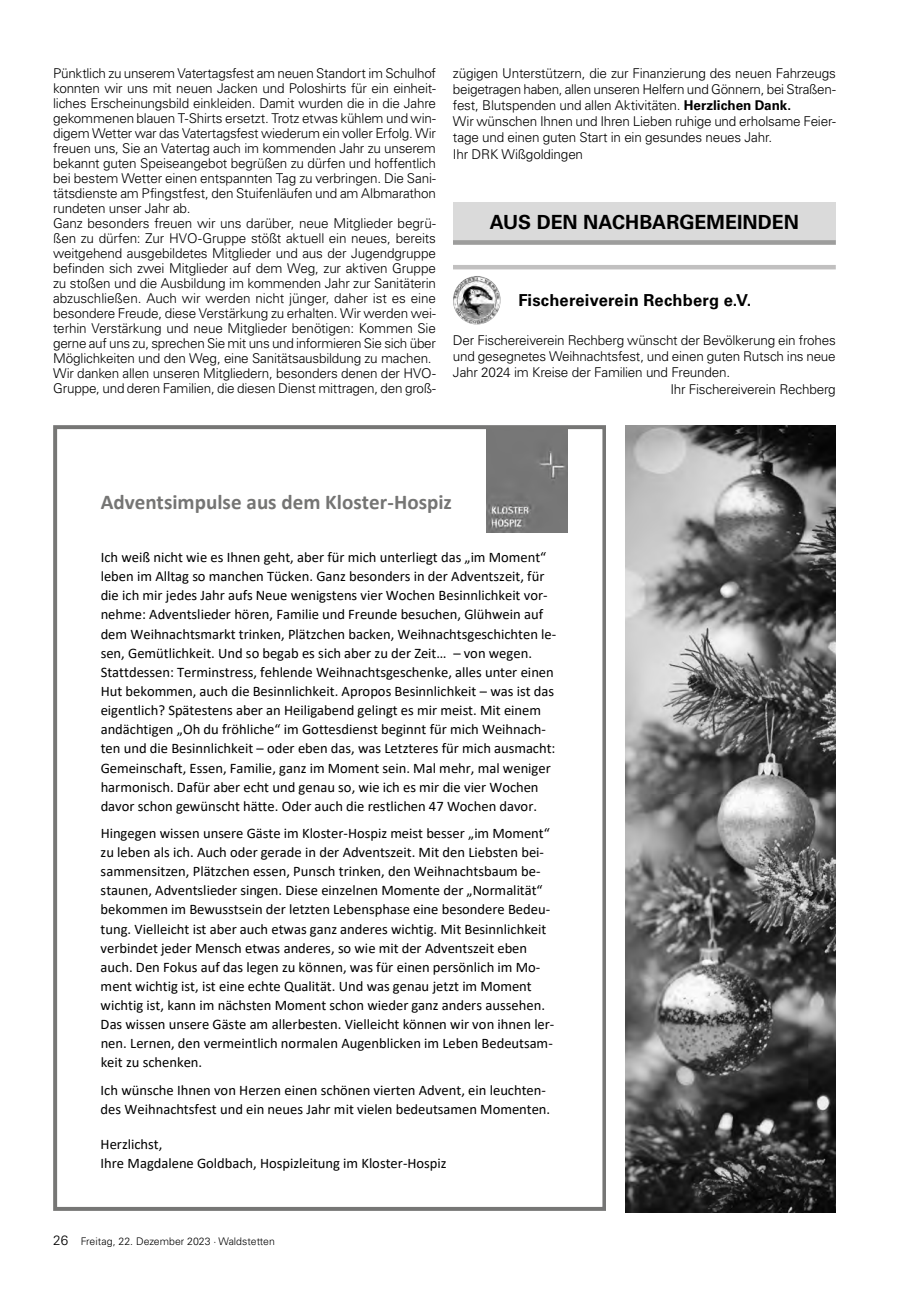
<style>
.page{position:relative;width:906px;height:1289px;background:#fff}
.page>*{position:absolute;margin:0;border:0;box-sizing:border-box;transform-origin:0 0}
.t1{font:700 21px "Calibri";color:#757574}
.t2{font:700 19.5px "Univers LT";color:#000}
.t3{font:700 16.5px "Univers LT";letter-spacing:.01em;color:#000}
.t4{font:14.55px/19px "Calibri";color:#000}
.t5{font:300 13.5px/15px "Univers LT";letter-spacing:-.015em;color:#000}
.t6{font:300 10.5px "Univers LT";color:#000}
.s1{font-weight:700}
.s2{font-size:13.5px}
</style>
<div class="page">
<div style="left:453px;top:202px;width:383px;height:43px;background:#dadada"></div>
<div style="left:453px;top:240px;width:383px;height:5px;background:#9d9d9c"></div>
<hr style="left:453px;top:265px;width:383px;height:4px;background:#c1c0c0">
<img style="left:453px;top:276px;width:47px;height:48px">
<svg style="left:53px;top:425px;width:552px;height:785px"></svg>
<img style="left:625px;top:425px;width:211px;height:787px">
<p class="t5" style="left:53px;top:66px;width:384px">Pünktlich zu unserem Vatertagsfest am neuen Standort im Schulhof konnten wir uns mit neuen Jacken und Poloshirts für ein einheit&shy;liches Erscheinungsbild einkleiden. Damit wurden die in die Jahre gekommenen blauen T-Shirts ersetzt. Trotz etwas kühlem und win&shy;digem Wetter war das Vatertagsfest wiederum ein voller Erfolg. Wir freuen uns, Sie an Vatertag auch im kommenden Jahr zu unserem bekannt guten Speiseangebot begrüßen zu dürfen und hoffentlich bei bestem Wetter einen entspannten Tag zu verbringen. Die Sani&shy;tätsdienste am Pfingstfest, den Stuifenläufen und am Albmarathon rundeten unser Jahr ab.<br>Ganz besonders freuen wir uns darüber, neue Mitglieder begrü&shy;ßen zu dürfen: Zur HVO-Gruppe stößt aktuell ein neues, bereits weitgehend ausgebildetes Mitglieder und aus der Jugendgruppe befinden sich zwei Mitglieder auf dem Weg, zur aktiven Gruppe zu stoßen und die Ausbildung im kommenden Jahr zur Sanitäterin abzuschließen. Auch wir werden nicht jünger, daher ist es eine besondere Freude, diese Verstärkung zu erhalten. Wir werden wei&shy;terhin Verstärkung und neue Mitglieder benötigen: Kommen Sie gerne auf uns zu, sprechen Sie mit uns und informieren Sie sich über Möglichkeiten und den Weg, eine Sanitätsausbildung zu machen.<br>Wir danken allen unseren Mitgliedern, besonders denen der HVO-Gruppe, und deren Familien, die diesen Dienst mittragen, den groß-</p>
<p class="t5" style="left:453px;top:65px;width:384px;line-height:16.2px">zügigen Unterstützern, die zur Finanzierung des neuen Fahrzeugs beigetragen haben, allen unseren Helfern und Gönnern, bei Straßen&shy;fest, Blutspenden und allen Aktivitäten. <span class="s1">Herzlichen Dank.<br></span>Wir wünschen Ihnen und Ihren Lieben ruhige und erholsame Feier&shy;tage und einen guten Start in ein gesundes neues Jahr.<br>Ihr DRK Wißgoldingen</p>
<h2 class="t2" style="left:490px;top:211px;width:310px">AUS DEN NACHBARGEMEINDEN</h2>
<p class="t3" style="left:518px;top:290px;width:234px">Fischereiverein Rechberg e.V.</p>
<p class="t5" style="left:453px;top:333px;width:384px">Der Fischereiverein Rechberg wünscht der Bevölkerung ein frohes</p>
<p class="t5" style="left:453px;top:349px;width:384px">und gesegnetes Weihnachtsfest, und einen guten Rutsch ins neue</p>
<p class="t5" style="left:453px;top:365px;width:279px">Jahr 2024 im Kreise der Familien und Freunden.</p>
<p class="t5" style="left:670px;top:381px;width:167px">Ihr Fischereiverein Rechberg</p>
<h1 class="t1" style="left:101px;top:487px;width:353px">Adventsimpulse aus dem Kloster-Hospiz</h1>
<p class="t4" style="left:101px;top:547px;width:457px">Ich weiß nicht wie es Ihnen geht, aber für mich unterliegt das „im Moment“ leben im Alltag so manchen Tücken. Ganz besonders in der Adventszeit, für die ich mir jedes Jahr aufs Neue wenigstens vier Wochen Besinnlichkeit vor&shy;nehme: Adventslieder hören, Familie und Freunde besuchen, Glühwein auf dem Weihnachtsmarkt trinken, Plätzchen backen, Weihnachtsgeschichten le&shy;sen, Gemütlichkeit. Und so begab es sich aber zu der Zeit… – von wegen.<br>Stattdessen: Terminstress, fehlende Weihnachtsgeschenke, alles unter einen Hut bekommen, auch die Besinnlichkeit. Apropos Besinnlichkeit – was ist das eigentlich? Spätestens aber an Heiligabend gelingt es mir meist. Mit einem andächtigen „Oh du fröhliche“ im Gottesdienst beginnt für mich Weihnach&shy;ten und die Besinnlichkeit – oder eben das, was Letzteres für mich ausmacht:<br>Gemeinschaft, Essen, Familie, ganz im Moment sein. Mal mehr, mal weniger harmonisch. Dafür aber echt und genau so, wie ich es mir die vier Wochen davor schon gewünscht hätte. Oder auch die restlichen 47 Wochen davor.</p>
<p class="t4" style="left:101px;top:823px;width:455px">Hingegen wissen unsere Gäste im Kloster-Hospiz meist besser „im Moment“ zu leben als ich. Auch oder gerade in der Adventszeit. Mit den Liebsten bei&shy;sammensitzen, Plätzchen essen, Punsch trinken, den Weihnachtsbaum be&shy;staunen, Adventslieder singen. Diese einzelnen Momente der „Normalität“ bekommen im Bewusstsein der letzten Lebensphase eine besondere Bedeu&shy;tung. Vielleicht ist aber auch etwas ganz anderes wichtig. Mit Besinnlichkeit verbindet jeder Mensch etwas anderes, so wie mit der Adventszeit eben auch. Den Fokus auf das legen zu können, was für einen persönlich im Mo&shy;ment wichtig ist, ist eine echte Qualität. Und was genau jetzt im Moment wichtig ist, kann im nächsten Moment schon wieder ganz anders aussehen.<br>Das wissen unsere Gäste am allerbesten. Vielleicht können wir von ihnen ler&shy;nen. Lernen, den vermeintlich normalen Augenblicken im Leben Bedeutsam&shy;keit zu schenken.</p>
<p class="t4" style="left:101px;top:1079px;width:451px">Ich wünsche Ihnen von Herzen einen schönen vierten Advent, ein leuchten&shy;des Weihnachtsfest und ein neues Jahr mit vielen bedeutsamen Momenten.</p>
<p class="t4" style="left:101px;top:1133px;width:347px">Herzlichst,<br>Ihre Magdalene Goldbach, Hospizleitung im Kloster-Hospiz</p>
<p class="t6" style="left:53px;top:1234px;width:223px"><span class="s2">26</span> Freitag, 22. Dezember 2023 · Waldstetten</p>
</div>
